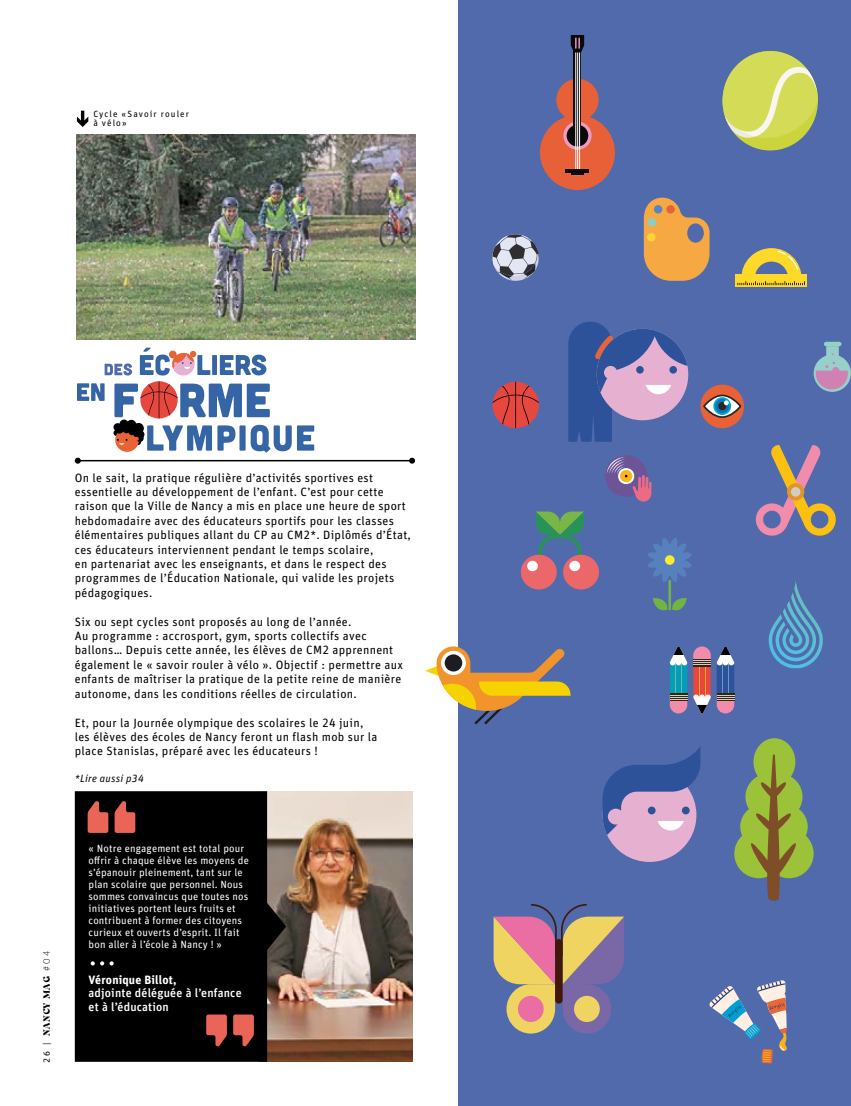
<style>
.page{position:relative;width:851px;height:1106px;background:#fff}
.page>*{position:absolute;margin:0;border:0;box-sizing:border-box;transform-origin:0 0}
.t1{font:12px/14.4px "FF Unit Pro";letter-spacing:.025em;color:#000}
.t2{font:500 12px/13.4px "FF Unit Pro";letter-spacing:.015em;color:#fff}
.t3{font:700 12px "FF Unit Pro";letter-spacing:.015em;color:#fff}
.t4{font:10.5px/12px "FF Unit Pro";letter-spacing:.015em;color:#fff}
.t5{font:italic 10.5px "FF Unit Pro";letter-spacing:.025em;color:#000}
.t6{font:9px/9px "FF Unit Pro";letter-spacing:.12em;color:#000}
.t7{font:900 9px "Cako";color:#000}
.s1{font-family:"FF Unit Pro";font-weight:400}
.s2{font-family:"Aleo";font-weight:300}
</style>
<div class="page">
<hr style="left:78px;top:460px;width:334px;height:1px;background:#000">
<svg style="left:409px;top:457px;width:6px;height:6px"></svg>
<svg style="left:75px;top:457px;width:6px;height:6px"></svg>
<img style="left:286px;top:791px;width:127px;height:270px">
<svg style="left:75px;top:791px;width:211px;height:270px;fill:#000"></svg>
<svg style="left:91px;top:961px;width:23px;height:4px"></svg>
<svg style="left:115px;top:801px;width:20px;height:32px"></svg>
<svg style="left:88px;top:801px;width:20px;height:32px"></svg>
<svg style="left:206px;top:1014px;width:21px;height:32px"></svg>
<svg style="left:233px;top:1014px;width:21px;height:32px"></svg>
<img style="left:77px;top:135px;width:338px;height:204px">
<div style="left:458px;top:0;width:392px;height:1106px;background:#506aac"></div>
<svg style="left:77px;top:111px;width:11px;height:16px"></svg>
<div style="left:540px;top:115px;width:75px;height:75px;background:#e76037;border-radius:50%"></div>
<div style="left:556px;top:79px;width:42px;height:42px;background:#e76037;border-radius:50%"></div>
<svg style="left:563px;top:121px;width:28px;height:29px"></svg>
<svg style="left:566px;top:125px;width:22px;height:21px"></svg>
<svg style="left:574px;top:52px;width:7px;height:77px"></svg>
<hr style="left:575px;top:48px;width:1px;height:127px;background:#fff">
<hr style="left:577px;top:49px;width:1px;height:126px;background:#fff">
<hr style="left:579px;top:48px;width:1px;height:127px;background:#fff">
<hr style="left:566px;top:170px;width:23px;height:3px;background:#0a0a0b">
<hr style="left:571px;top:171px;width:12px;height:4px;background:#0a0a0b">
<svg style="left:570px;top:35px;width:14px;height:17px"></svg>
<svg style="left:492px;top:234px;width:47px;height:47px"></svg>
<svg style="left:605px;top:455px;width:46px;height:46px"></svg>
<div style="left:700px;top:384px;width:44px;height:44px;background:#e86137;border-radius:50%"></div>
<svg style="left:703px;top:394px;width:38px;height:24px"></svg>
<svg style="left:722px;top:51px;width:95px;height:99px"></svg>
<svg style="left:492px;top:382px;width:47px;height:46px"></svg>
<svg style="left:643px;top:198px;width:66px;height:83px"></svg>
<div style="left:666px;top:205px;width:8px;height:8px;background:#e86139;border-radius:50%"></div>
<div style="left:653px;top:205px;width:9px;height:8px;background:#5686c1;border-radius:50%"></div>
<div style="left:647px;top:218px;width:9px;height:8px;background:#8ecdc5;border-radius:50%"></div>
<div style="left:647px;top:233px;width:8px;height:8px;background:#fcd336;border-radius:50%"></div>
<hr style="left:823px;top:342px;width:18px;height:4px;background:#96d0c9;border-radius:2px">
<svg style="left:813px;top:346px;width:37px;height:46px"></svg>
<div style="left:735px;top:274px;width:72px;height:12px;background:#ffd928"></div>
<svg style="left:737px;top:248px;width:66px;height:37px"></svg>
<svg style="left:755px;top:445px;width:81px;height:91px"></svg>
<svg style="left:786px;top:483px;width:18px;height:17px"></svg>
<div style="left:790px;top:487px;width:10px;height:9px;background:#d1ccc4;border-radius:50%"></div>
<svg style="left:709px;top:980px;width:78px;height:83px"></svg>
<svg style="left:734px;top:738px;width:79px;height:163px"></svg>
<svg style="left:652px;top:598px;width:34px;height:13px"></svg>
<hr style="left:668px;top:580px;width:3px;height:30px;background:#72b444">
<svg style="left:648px;top:538px;width:44px;height:44px"></svg>
<svg style="left:493px;top:904px;width:131px;height:129px"></svg>
<svg style="left:768px;top:581px;width:54px;height:87px"></svg>
<svg style="left:535px;top:511px;width:49px;height:51px"></svg>
<div style="left:520px;top:554px;width:36px;height:35px;background:#eb676a;border-radius:50%"></div>
<div style="left:563px;top:554px;width:36px;height:35px;background:#eb676a;border-radius:50%"></div>
<div style="left:527px;top:561px;width:11px;height:10px;background:#fff;border-radius:50%"></div>
<div style="left:569px;top:561px;width:11px;height:10px;background:#fff;border-radius:50%"></div>
<svg style="left:425px;top:646px;width:145px;height:78px"></svg>
<div style="left:444px;top:654px;width:18px;height:17px;background:#1c1c21;border-radius:50%"></div>
<svg style="left:602px;top:747px;width:98px;height:115px"></svg>
<svg style="left:568px;top:322px;width:120px;height:120px"></svg>
<div style="left:604px;top:366px;width:13px;height:13px;background:#e6b0d0;border-radius:50%"></div>
<svg style="left:716px;top:646px;width:18px;height:67px"></svg>
<svg style="left:693px;top:646px;width:17px;height:67px"></svg>
<svg style="left:669px;top:646px;width:18px;height:67px"></svg>
<svg style="left:140px;top:347px;width:126px;height:28px"></svg>
<svg style="left:114px;top:381px;width:200px;height:71px"></svg>
<svg style="left:105px;top:363px;width:27px;height:12px"></svg>
<svg style="left:77px;top:383px;width:28px;height:18px"></svg>
<p class="t6" style="left:93px;top:109px;width:97px">Cycle «Savoir rouler à vélo»</p>
<p class="t1" style="left:75px;top:469px;width:337px">On le sait, la pratique régulière d’activités sportives est essentielle au développement de l’enfant. C’est pour cette raison que la Ville de Nancy a mis en place une heure de sport hebdomadaire avec des éducateurs sportifs pour les classes élémentaires publiques allant du CP au CM2*. Diplômés d’État, ces éducateurs interviennent pendant le temps scolaire,<br>en partenariat avec les enseignants, et dans le respect des programmes de l’Éducation Nationale, qui valide les projets pédagogiques.</p>
<p class="t1" style="left:75px;top:613px;width:329px">Six ou sept cycles sont proposés au long de l’année.<br>Au programme : accrosport, gym, sports collectifs avec ballons… Depuis cette année, les élèves de CM2 apprennent également le « savoir rouler à vélo ». Objectif : permettre aux enfants de maîtriser la pratique de la petite reine de manière autonome, dans les conditions réelles de circulation.</p>
<p class="t1" style="left:75px;top:714px;width:304px">Et, pour la Journée olympique des scolaires le 24 juin, les élèves des écoles de Nancy feront un flash mob sur la place Stanislas, préparé avec les éducateurs !</p>
<p class="t5" style="left:75px;top:771px;width:70px">*Lire aussi p34</p>
<p class="t7" style="left:41px;top:1063px;width:114px;rotate:-90deg"><span class="s1">2 6 |</span> NANCY MAG <span class="s2"># 0 4</span></p>
<p class="t4" style="left:89px;top:842px;width:162px">« Notre engagement est total pour offrir à chaque élève les moyens de s’épanouir pleinement, tant sur le plan scolaire que personnel. Nous sommes convaincus que toutes nos initiatives portent leurs fruits et contribuent à former des citoyens curieux et ouverts d’esprit. Il fait bon aller à l’école à Nancy ! »</p>
<p class="t3" style="left:89px;top:971px;width:90px">Véronique Billot,</p>
<p class="t2" style="left:89px;top:985px;width:155px">adjointe déléguée à l’enfance et à l’éducation</p>
</div>
